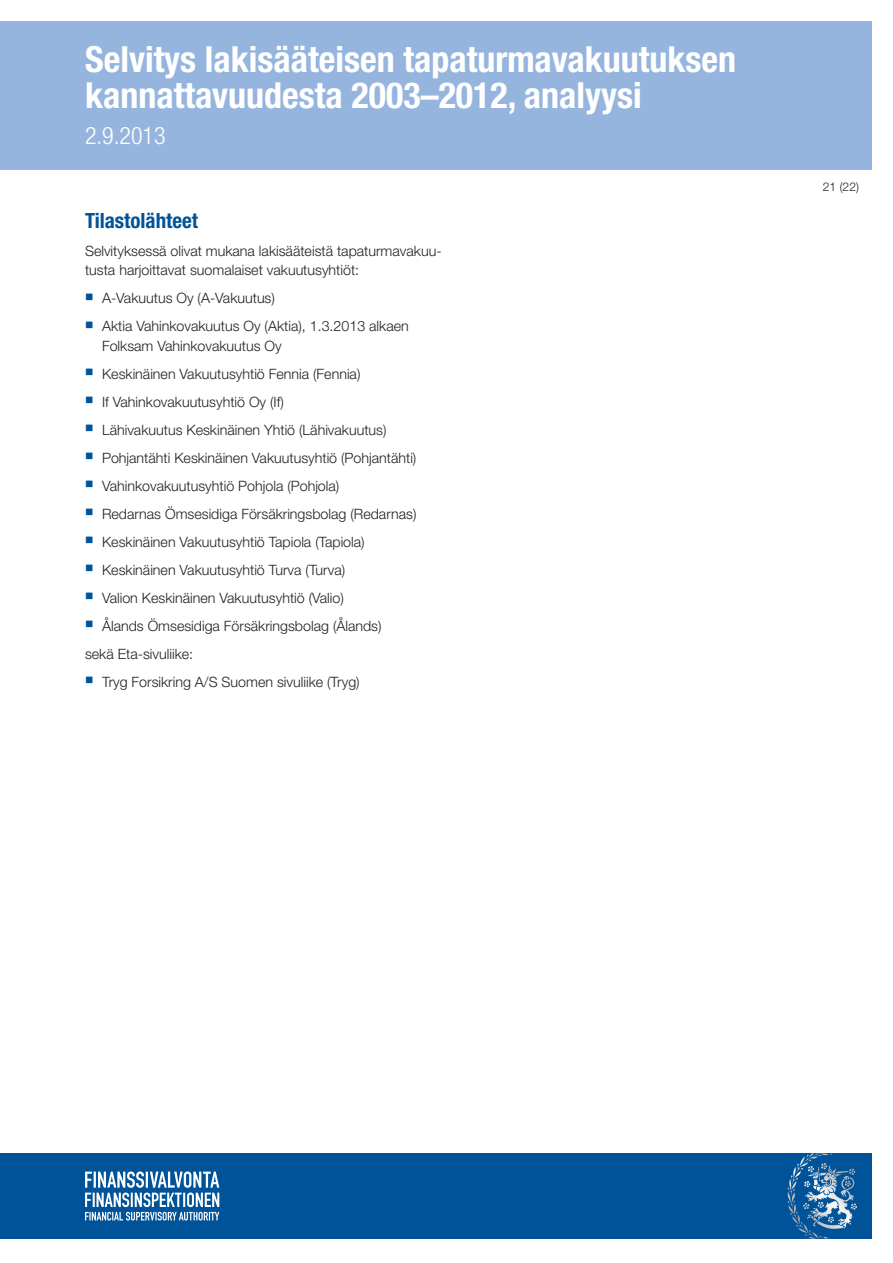
<style>
.page{position:relative;width:893px;height:1263px;background:#fff}
.page>*{position:absolute;margin:0;border:0;box-sizing:border-box;transform-origin:0 0}
.t1{font:700 condensed 36px/36px "Helvetica Neue LT Std";color:#fff}
.t2{font:300 condensed 24px "Helvetica Neue LT Std";color:#fff}
.OTSIKKO_2{font:700 condensed 21px "Helvetica Neue LT Std";color:#015399}
.LEIPIS{font:300 14.25px/19.5px "Helvetica Neue LT Std";color:#231f20}
.t3{font:300 12px "Helvetica Neue LT Std";color:#231f20}
</style>
<div class="page">
<div style="left:0;top:21px;width:872px;height:149px;background:#95b5de"></div>
<div style="left:0;top:1153px;width:872px;height:85px;background:#015399"></div>
<svg style="left:800px;top:1153px;width:32px;height:13px"></svg>
<svg style="left:85px;top:1171px;width:134px;height:49px"></svg>
<h1 class="t1" style="left:85px;top:41px;width:652px">Selvitys lakisääteisen tapaturmavakuutuksen kannattavuudesta 2003–2012, analyysi</h1>
<h2 class="t2" style="left:85px;top:122px;width:82px">2.9.2013</h2>
<p class="OTSIKKO_2" style="left:85px;top:207px;width:115px">Tilastolähteet</p>
<p class="LEIPIS" style="left:85px;top:240px;width:358px">Selvityksessä olivat mukana lakisääteistä tapaturmavakuu&shy;tusta harjoittavat suomalaiset vakuutusyhtiöt:</p>
<p class="LEIPIS" style="left:102px;top:288px;width:174px">A-Vakuutus Oy (A-Vakuutus)</p>
<p class="LEIPIS" style="left:102px;top:316px;width:308px">Aktia Vahinkovakuutus Oy (Aktia), 1.3.2013 alkaen<br>Folksam Vahinkovakuutus Oy</p>
<p class="LEIPIS" style="left:102px;top:363px;width:260px">Keskinäinen Vakuutusyhtiö Fennia (Fennia)</p>
<p class="LEIPIS" style="left:102px;top:391px;width:183px">If Vahinkovakuutusyhtiö Oy (If)</p>
<p class="LEIPIS" style="left:102px;top:420px;width:286px">Lähivakuutus Keskinäinen Yhtiö (Lähivakuutus)</p>
<p class="LEIPIS" style="left:102px;top:448px;width:316px">Pohjantähti Keskinäinen Vakuutusyhtiö (Pohjantähti)</p>
<p class="LEIPIS" style="left:102px;top:476px;width:239px">Vahinkovakuutusyhtiö Pohjola (Pohjola)</p>
<p class="LEIPIS" style="left:102px;top:504px;width:316px">Redarnas Ömsesidiga Försäkringsbolag (Redarnas)</p>
<p class="LEIPIS" style="left:102px;top:532px;width:264px">Keskinäinen Vakuutusyhtiö Tapiola (Tapiola)</p>
<p class="LEIPIS" style="left:102px;top:560px;width:245px">Keskinäinen Vakuutusyhtiö Turva (Turva)</p>
<p class="LEIPIS" style="left:102px;top:588px;width:243px">Valion Keskinäinen Vakuutusyhtiö (Valio)</p>
<p class="LEIPIS" style="left:102px;top:616px;width:281px">Ålands Ömsesidiga Försäkringsbolag (Ålands)</p>
<p class="LEIPIS" style="left:85px;top:644px;width:110px">sekä Eta-sivuliike:</p>
<p class="LEIPIS" style="left:102px;top:672px;width:259px">Tryg Forsikring A/S Suomen sivuliike (Tryg)</p>
<p class="t3" style="left:823px;top:180px;width:38px">21 (22)</p>
</div>
